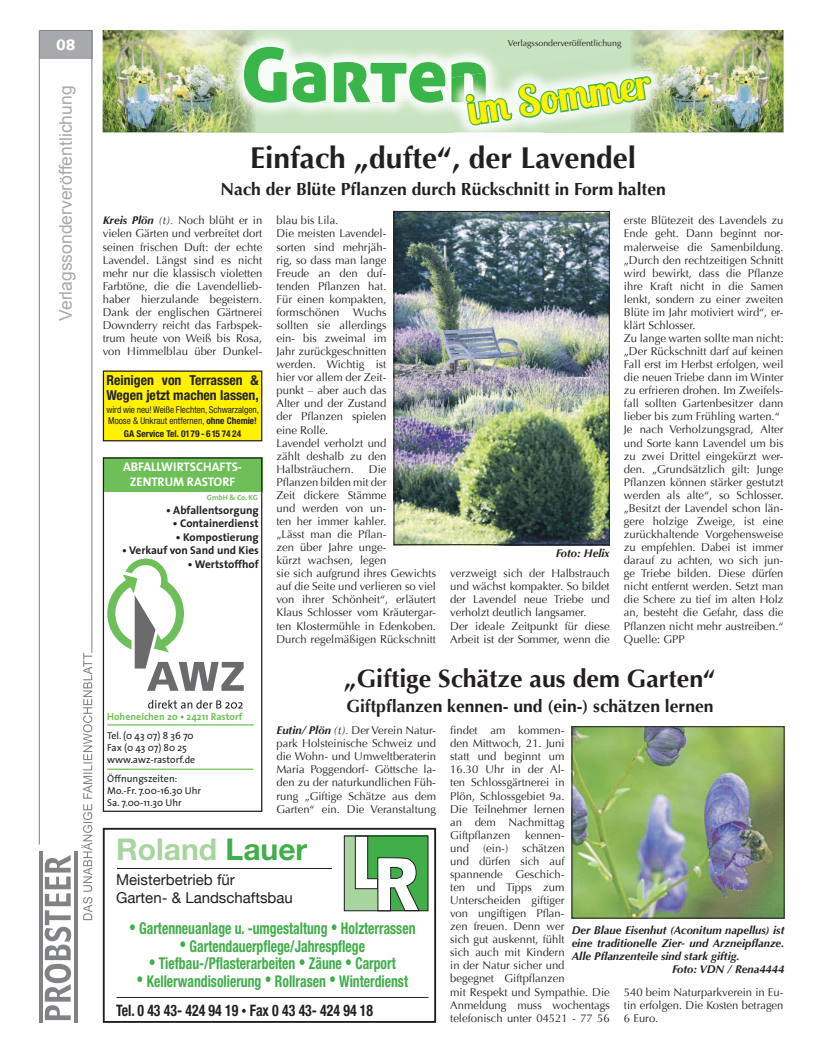
<style>
.page{position:relative;width:819px;height:1053px;background:#fff}
.page>*{position:absolute;margin:0;border:0;box-sizing:border-box;transform-origin:0 0}
.t1{font:75px "Aller Display";color:#3ab54a}
.t2{font:700 41.25px "Lobster Two";color:#fff101}
.t3{font:700 30px "Optima";color:#231f20}
.t4{font:700 30px "Helvetica Neue";color:#a7d49f}
.t5{font:700 25px "Optima";color:#231f20}
.t6{font:700 17.5px "Optima";color:#231f20}
.t7{font:17.5px "Arial";color:#a8a9ad}
.t8{font:700 condensed 16.25px "Helvetica Neue";color:#40ae49;scale:.84 1}
.t9{font:700 condensed 15.88px "Helvetica Neue";color:#231f20;scale:.87 1}
.t10{font:15px/18px "Helvetica Neue";color:#231f20}
.t11{font:900 15px "Syntax LT Std";color:#fff}
.t12{font:700 condensed 13.75px/15px "Helvetica Neue";color:#231f20}
.t13{font:700 12.5px/15px "The Sans";color:#fff;text-align:center}
.t14{font:11.25px/13px "Optima";color:#231f20}
.t15{font:italic 700 11.25px "Optima";color:#231f20}
.t16{font:700 11.25px "The Sans";color:#231f20}
.t17{font:10px/12px "The Sans";color:#231f20}
.t18{font:700 10px/19.1px "The Sans";color:#6ebf58}
.t19{font:condensed 9.38px/11.2px "Helvetica Neue";color:#231f20}
.t20{font:700 condensed 9.38px "Helvetica Neue";color:#231f20}
.t21{font:8.75px "Optima";color:#231f20}
.t22{font:700 7.5px "The Sans";color:#6ebf58}
.s1{font-weight:700;font-style:italic}
.s2{font-style:italic}
.s3{font-weight:700}
.s4{font-weight:400;color:#231f20}
.s5{color:#40ae49}
.s6{font-size:11.5px}
</style>
<div class="page">
<div style="left:103px;top:30px;width:680px;height:102px;background:#c7e3c0"></div>
<img style="left:103px;top:30px;width:152px;height:102px">
<img style="left:630px;top:30px;width:153px;height:102px">
<img style="left:227px;top:30px;width:222px;height:89px">
<img style="left:244px;top:47px;width:228px;height:56px">
<img style="left:452px;top:51px;width:178px;height:81px">
<img style="left:630px;top:46px;width:42px;height:74px">
<img style="left:449px;top:70px;width:53px;height:49px">
<img style="left:446px;top:73px;width:40px;height:30px">
<svg style="left:464px;top:75px;width:188px;height:51px;background:#b5dfb7"></svg>
<hr style="left:39px;top:851px;width:4px;height:171px;background:#808285">
<hr style="left:74px;top:851px;width:4px;height:171px;background:#808285">
<svg style="left:39px;top:30px;width:53px;height:989px"></svg>
<div style="left:103px;top:827px;width:333px;height:195px;border:2px solid #231f20"></div>
<div style="left:344px;top:835px;width:84px;height:75px;background:#40ae49"></div>
<svg style="left:346px;top:837px;width:73px;height:72px"></svg>
<div style="left:344px;top:835px;width:84px;height:76px;border:1px solid #231f20"></div>
<hr style="left:116px;top:997px;width:312px;height:1px;background:#231f20">
<hr style="left:117px;top:868px;width:215px;height:1px;background:#231f20">
<div style="left:103px;top:371px;width:159px;height:70px;background:#fff101"></div>
<div style="left:103px;top:370px;width:159px;height:71px;border:1px solid #231f20"></div>
<div style="left:103px;top:457px;width:159px;height:34px;background:#6ebf58"></div>
<hr style="left:107px;top:724px;width:146px;height:1px;background:#6ebf58">
<hr style="left:107px;top:768px;width:146px;height:1px;background:#6ebf58">
<svg style="left:148px;top:699px;width:95px;height:9px"></svg>
<svg style="left:107px;top:558px;width:137px;height:132px"></svg>
<div style="left:103px;top:457px;width:159px;height:354px;border:1px solid #231f20"></div>
<img style="left:395px;top:213px;width:212px;height:330px">
<div style="left:393px;top:211px;width:216px;height:334px;border:1px solid #231f20"></div>
<img style="left:573px;top:728px;width:209px;height:188px">
<div style="left:571px;top:726px;width:213px;height:192px;border:1px solid #231f20"></div>
<p class="t11" style="left:56px;top:36px;width:21px">08</p>
<p class="t21" style="left:508px;top:38px;width:115px">Verlagssonderveröffentlichung</p>
<p class="t7" style="left:54px;top:321px;width:237px;rotate:-90deg">Verlagssonderveröffentlichung</p>
<p class="t1" style="left:241px;top:27px;width:250px">Garten</p>
<p class="t2" style="left:463px;top:83px;width:186px;rotate:-8deg">im Sommer</p>
<p class="t3" style="left:250px;top:140px;width:387px">Einfach „dufte“, der Lavendel</p>
<p class="t6" style="left:220px;top:179px;width:447px">Nach der Blüte Pflanzen durch Rückschnitt in Form halten</p>
<p class="t14" style="left:276px;top:214px;width:111px">blau bis Lila.<br>Die meisten Lavendel&shy;sorten sind mehrjäh&shy;rig, so dass man lange<br>Freude an den duf&shy;tenden Pflanzen hat.<br>Für einen kompakten, formschönen Wuchs sollten sie allerdings ein- bis zweimal im<br>Jahr zurückgeschnitten werden. Wichtig ist hier vor allem der Zeit&shy;punkt – aber auch das<br>Alter und der Zustand der Pflanzen spielen eine Rolle.<br>Lavendel verholzt und zählt deshalb zu den<br>Halbsträuchern.</p>
<p class="t14" style="left:624px;top:214px;width:161px">erste Blütezeit des Lavendels zu<br>Ende geht. Dann beginnt nor&shy;malerweise die Samenbildung. „Durch den rechtzeitigen Schnitt wird bewirkt, dass die Pflanze ihre Kraft nicht in die Samen lenkt, sondern zu einer zweiten<br>Blüte im Jahr motiviert wird“, er&shy;klärt Schlosser.<br>Zu lange warten sollte man nicht: „Der Rückschnitt darf auf keinen<br>Fall erst im Herbst erfolgen, weil die neuen Triebe dann im Winter zu erfrieren drohen. Im Zweifels&shy;fall sollten Gartenbesitzer dann lieber bis zum Frühling warten.“<br>Je nach Verholzungsgrad, Alter und Sorte kann Lavendel um bis zu zwei Drittel eingekürzt wer&shy;den. „Grundsätzlich gilt: Junge<br>Pflanzen können stärker gestutzt werden als alte“, so Schlosser. „Besitzt der Lavendel schon län&shy;gere holzige Zweige, ist eine zurückhaltende Vorgehensweise zu empfehlen. Dabei ist immer darauf zu achten, wo sich jun&shy;ge Triebe bilden. Diese dürfen nicht entfernt werden. Setzt man die Schere zu tief im alten Holz an, besteht die Gefahr, dass die<br>Pflanzen nicht mehr austreiben.“<br>Quelle: GPP</p>
<p class="t14" style="left:103px;top:214px;width:161px;text-align:justify"><span class="s1">Kreis Plön</span> <span class="s2">(t).</span> Noch blüht er in vielen Gärten und verbreitet dort seinen frischen Duft: der echte Lavendel. Längst sind es nicht mehr nur die klassisch violetten Farbtöne, die die Lavendellieb&shy;haber hierzulande begeistern.<br>Dank der englischen Gärtnerei Downderry reicht das Farbspek&shy;trum heute von Weiß bis Rosa, von Himmelblau über Dunkel-</p>
<p class="t12" style="left:106px;top:372px;width:154px">Reinigen von Terrassen &amp;<br>Wegen jetzt machen lassen,</p>
<p class="t19" style="left:106px;top:404px;width:154px">wird wie neu! Weiße Flechten, Schwarzalgen,<br>Moose &amp; Unkraut entfernen, <span class="s3">ohne Chemie!</span></p>
<p class="t20" style="left:124px;top:428px;width:119px">GA Service Tel. 0179 - 615 74 24</p>
<p class="t13" style="left:123px;top:459px;width:120px">ABFALLWIRTSCHAFTS-<br>ZENTRUM RASTORF</p>
<p class="t22" style="left:207px;top:491px;width:52px">GmbH &amp; Co. KG</p>
<p class="t14" style="left:276px;top:462px;width:161px;text-indent:92px">Die<br>Pflanzen bilden mit der<br>Zeit dickere Stämme<br>und werden von un-<br>ten her immer kahler.<br>„Lässt man die Pflan-<br>zen über Jahre unge-<br>kürzt wachsen, legen<br>sie sich aufgrund ihres Gewichts auf die Seite und verlieren so viel von ihrer Schönheit“, erläutert<br>Klaus Schlosser vom Kräutergar&shy;ten Klostermühle in Edenkoben.<br>Durch regelmäßigen Rückschnitt</p>
<p class="t16" style="left:166px;top:500px;width:94px">• Abfallentsorgung</p>
<p class="t16" style="left:173px;top:514px;width:87px">• Containerdienst</p>
<p class="t16" style="left:176px;top:527px;width:84px">• Kompostierung</p>
<p class="t16" style="left:122px;top:541px;width:138px">• Verkauf von Sand und Kies</p>
<p class="t16" style="left:188px;top:554px;width:73px">• Wertstoffhof</p>
<p class="t15" style="left:555px;top:546px;width:56px">Foto: Helix</p>
<p class="t14" style="left:450px;top:567px;width:161px">verzweigt sich der Halbstrauch und wächst kompakter. So bildet der Lavendel neue Triebe und verholzt deutlich langsamer.<br>Der ideale Zeitpunkt für diese<br>Arbeit ist der Sommer, wenn die</p>
<p class="t5" style="left:344px;top:663px;width:373px">„Giftige Schätze aus dem Garten“</p>
<p class="t6" style="left:346px;top:696px;width:368px">Giftpflanzen kennen- und (ein-) schätzen lernen</p>
<p class="t14" style="left:450px;top:724px;width:116px;text-align:justify">findet am kommen&shy;den Mittwoch, 21. Juni statt und beginnt um 16.30 Uhr in der Al&shy;ten Schlossgärtnerei in Plön, Schlossgebiet 9a.<br>Die Teilnehmer lernen an dem Nachmittag Giftpflanzen</p>
<p class="t18" style="left:107px;top:706px;width:137px">Hoheneichen 20 • 24211 Rastorf<br><span class="s4">Tel. (0 43 07) 8 36 70</span></p>
<p class="t17" style="left:107px;top:741px;width:90px">Fax (0 43 07) 80 25 www.awz-rastorf.de</p>
<p class="t17" style="left:107px;top:772px;width:95px">Öffnungszeiten:<br>Mo.-Fr. 7.00-16.30 Uhr<br>Sa. 7.00-11.30 Uhr</p>
<p class="t14" style="left:276px;top:724px;width:161px;text-align:justify"><span class="s1">Eutin/ Plön</span> <span class="s2">(t).</span> Der Verein Natur&shy;park Holsteinische Schweiz und die Wohn- und Umweltberaterin Maria Poggendorf- Göttsche la&shy;den zu der naturkundlichen Füh&shy;rung „Giftige Schätze aus dem Garten“ ein. Die Veranstaltung</p>
<p class="t14" style="left:525px;top:828px;width:41px">kennen-</p>
<p class="t4" style="left:116px;top:830px;width:193px">Roland <span class="s5">Lauer</span></p>
<p class="t10" style="left:116px;top:871px;width:178px">Meisterbetrieb für<br>Garten- &amp; Landschaftsbau</p>
<p class="t14" style="left:450px;top:841px;width:161px;text-indent:72px">schätzen<br>und dürfen sich auf spannende Geschich-<br>ten und Tipps zum<br>Unterscheiden giftiger<br>von ungiftigen Pflan-<br>zen freuen. Denn wer<br>sich gut auskennt, fühlt<br>sich auch mit Kindern<br>in der Natur sicher und begegnet Giftpflanzen<br>mit Respekt und Sympathie. Die<br>Anmeldung muss wochentags telefonisch unter 04521 - 77 56</p>
<p class="t14" style="left:450px;top:841px;width:20px">und</p>
<p class="t14" style="left:483px;top:841px;width:27px">(ein-)</p>
<p class="t8" style="left:129px;top:918px;width:342px">• Gartenneuanlage u. -umgestaltung • Holzterrassen</p>
<p class="t8" style="left:179px;top:936px;width:222px">• Gartendauerpflege/Jahrespflege</p>
<p class="t8" style="left:149px;top:953px;width:295px">• Tiefbau-/Pflasterarbeiten • Zäune • Carport</p>
<p class="t8" style="left:137px;top:971px;width:324px">• Kellerwandisolierung • Rollrasen • Winterdienst</p>
<p class="t9" style="left:116px;top:1001px;width:297px">Tel. 0 43 43- 424 94 19 <span class="s6">•</span> Fax 0 43 43- 424 94 18</p>
<p class="t15" style="left:571px;top:923px;width:214px">Der Blaue Eisenhut (Aconitum napellus) ist</p>
<p class="t15" style="left:571px;top:936px;width:214px">eine traditionelle Zier- und Arzneipflanze.</p>
<p class="t15" style="left:571px;top:949px;width:169px">Alle Pflanzenteile sind stark giftig.</p>
<p class="t15" style="left:672px;top:962px;width:114px">Foto: VDN / Rena4444</p>
<p class="t14" style="left:624px;top:985px;width:161px;text-align:justify">540 beim Naturparkverein in Eu&shy;tin erfolgen. Die Kosten betragen 6 Euro.</p>
</div>
